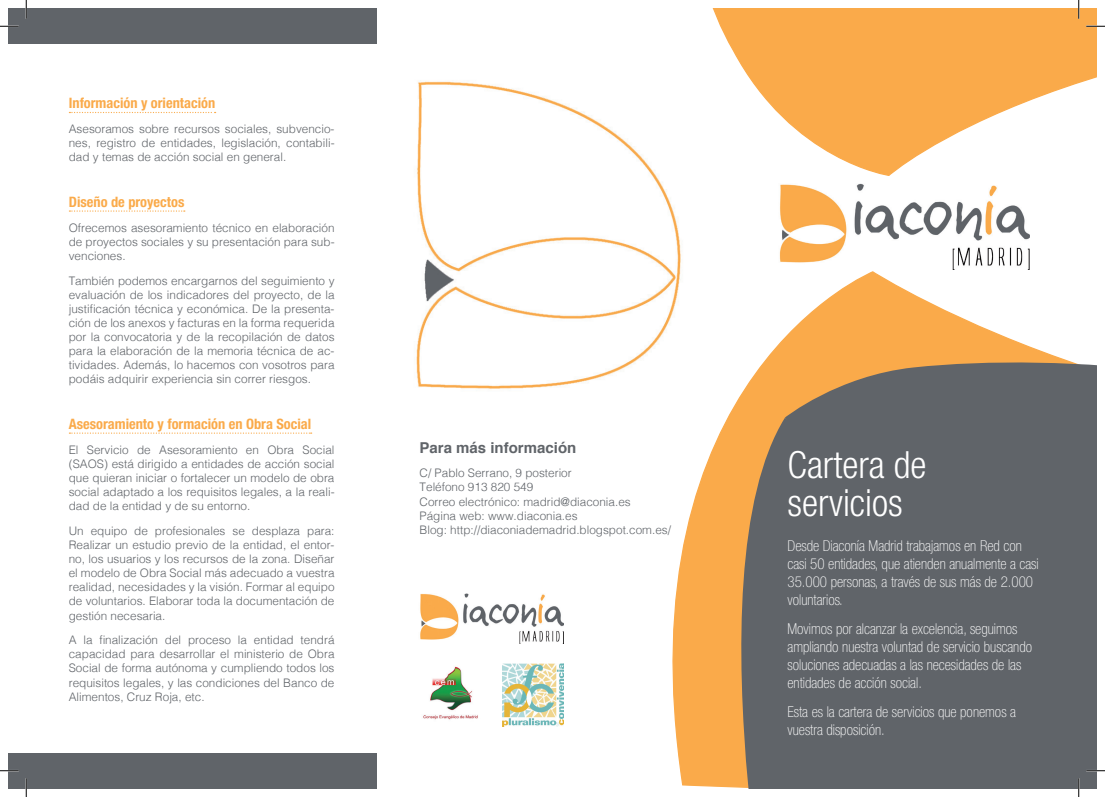
<style>
.page{position:relative;width:1105px;height:797px;background:#fff}
.page>*{position:absolute;margin:0;border:0;box-sizing:border-box;transform-origin:0 0}
.t1{font:300 condensed 37.5px/37.5px "Helvetica Neue";color:#fff}
.t2{font:100 condensed 15px/18px "Helvetica Neue";color:#fff}
.t3{font:700 15px "Helvetica";color:#606469}
.t4{font:700 condensed 14.38px "Helvetica Neue";color:#faaa4a}
.t5{font:300 11.75px/14.1px "Helvetica";color:#606469;text-align:justify}
</style>
<div class="page">
<img style="left:416px;top:81px;width:205px;height:308px">
<svg style="left:621px;top:9px;width:475px;height:777px"></svg>
<div style="left:9px;top:9px;width:368px;height:35px;background:#606469"></div>
<div style="left:9px;top:753px;width:368px;height:35px;background:#606469"></div>
<svg style="left:69px;top:112px;width:147px;height:1px"></svg>
<svg style="left:69px;top:210px;width:116px;height:2px"></svg>
<svg style="left:69px;top:432px;width:243px;height:2px"></svg>
<img style="left:777px;top:184px;width:252px;height:86px">
<img style="left:420px;top:593px;width:144px;height:50px">
<img style="left:503px;top:663px;width:60px;height:63px">
<img style="left:423px;top:666px;width:55px;height:54px">
<svg style="left:687px;top:418px;width:98px;height:370px;background:#c2955f"></svg>
<div style="left:785px;top:351px;width:311px;height:437px;background:#606469"></div>
<svg style="left:0;top:25px;width:19px;height:2px"></svg>
<svg style="left:1086px;top:25px;width:19px;height:2px"></svg>
<svg style="left:0;top:770px;width:19px;height:1px"></svg>
<svg style="left:1086px;top:770px;width:19px;height:1px"></svg>
<svg style="left:25px;top:0;width:2px;height:19px"></svg>
<svg style="left:25px;top:778px;width:2px;height:19px"></svg>
<svg style="left:1078px;top:0;width:1px;height:19px"></svg>
<svg style="left:1078px;top:778px;width:1px;height:19px"></svg>
<p class="t4" style="left:69px;top:94px;width:148px">Información y orientación</p>
<p class="t5" style="left:69px;top:121px;width:267px">Asesoramos sobre recursos sociales, subvencio&shy;nes, registro de entidades, legislación, contabili&shy;dad y temas de acción social en general.</p>
<p class="t4" style="left:69px;top:193px;width:117px">Diseño de proyectos</p>
<p class="t5" style="left:69px;top:219px;width:267px">Ofrecemos asesoramiento técnico en elaboración de proyectos sociales y su presentación para sub&shy;venciones.</p>
<p class="t5" style="left:69px;top:272px;width:267px">También podemos encargarnos del seguimiento y evaluación de los indicadores del proyecto, de la justificación técnica y económica. De la presenta&shy;ción de los anexos y facturas en la forma requerida por la convocatoria y de la recopilación de datos para la elaboración de la memoria técnica de ac&shy;tividades. Además, lo hacemos con vosotros para podáis adquirir experiencia sin correr riesgos.</p>
<p class="t4" style="left:69px;top:415px;width:244px">Asesoramiento y formación en Obra Social</p>
<p class="t5" style="left:69px;top:441px;width:267px">El Servicio de Asesoramiento en Obra Social (SAOS) está dirigido a entidades de acción social que quieran iniciar o fortalecer un modelo de obra social adaptado a los requisitos legales, a la reali&shy;dad de la entidad y de su entorno.</p>
<p class="t5" style="left:69px;top:523px;width:267px">Un equipo de profesionales se desplaza para:<br>Realizar un estudio previo de la entidad, el entor&shy;no, los usuarios y los recursos de la zona. Diseñar el modelo de Obra Social más adecuado a vuestra realidad, necesidades y la visión. Formar al equipo de voluntarios. Elaborar toda la documentación de gestión necesaria.</p>
<p class="t5" style="left:69px;top:632px;width:267px">A la finalización del proceso la entidad tendrá capacidad para desarrollar el ministerio de Obra Social de forma autónoma y cumpliendo todos los requisitos legales, y las condiciones del Banco de Alimentos, Cruz Roja, etc.</p>
<p class="t3" style="left:420px;top:435px;width:158px">Para más información</p>
<p class="t5" style="left:420px;top:465px;width:253px;text-align:left">C/ Pablo Serrano, 9 posterior<br>Teléfono 913 820 549<br>Correo electrónico: madrid@diaconia.es<br>Página web: www.diaconia.es<br>Blog: http://diaconiademadrid.blogspot.com.es/</p>
<h1 class="t1" style="left:787px;top:445px;width:140px">Cartera de servicios</h1>
<p class="t2" style="left:787px;top:537px;width:253px">Desde Diaconía Madrid trabajamos en Red con casi 50 entidades, que atienden anualmente a casi 35.000 personas, a través de sus más de 2.000 voluntarios.</p>
<p class="t2" style="left:787px;top:619px;width:246px">Movimos por alcanzar la excelencia, seguimos ampliando nuestra voluntad de servicio buscando soluciones adecuadas a las necesidades de las entidades de acción social.</p>
<p class="t2" style="left:787px;top:702px;width:230px">Esta es la cartera de servicios que ponemos a vuestra disposición.</p>
</div>
